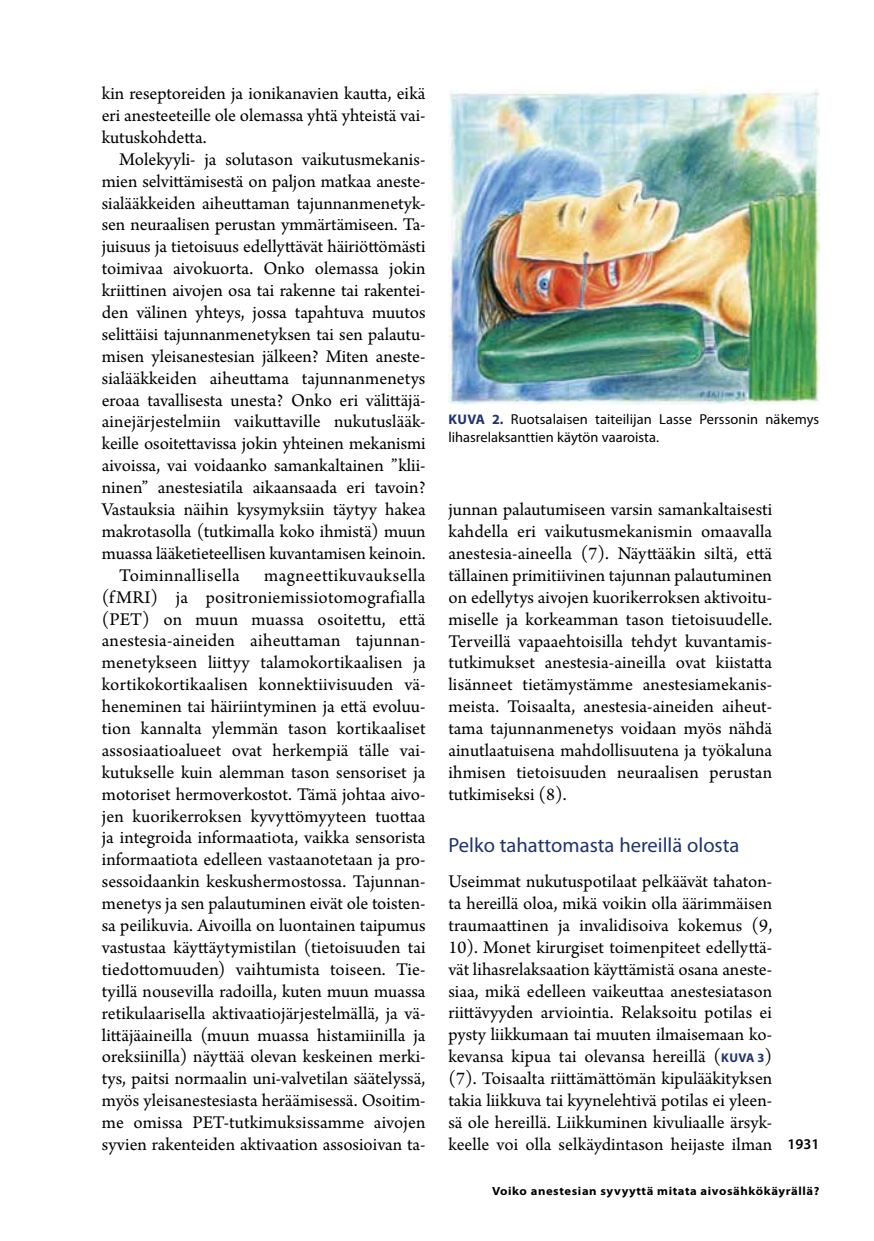
<style>
.page{position:relative;width:874px;height:1241px;background:#fff}
.page>*{position:absolute;margin:0;border:0;box-sizing:border-box;transform-origin:0 0}
.t1{font:20.65px "Myriad Pro";color:#203371}
.t2{font:18.9px/21.9px "Arno Pro";color:#000;text-align:justify}
.t3{font:18.9px "Arno Pro";letter-spacing:.025em;color:#000}
.t4{font:600 14.88px "Myriad Pro";color:#000}
.t5{font:14.35px/17.5px "Myriad Pro";letter-spacing:.005em;color:#000}
.t6{font:700 semi-expanded 11.9px "Myriad Pro";letter-spacing:.05em;color:#000}
.s1{font-weight:700;font-size:14px;color:#203371}
.s2{font-family:"Myriad Pro";font-weight:700;font-size:12.6px;color:#203371}
</style>
<div class="page">
<img style="left:448px;top:89px;width:371px;height:315px">
<p class="t2" style="left:102px;top:83px;width:325px">kin reseptoreiden ja ionikanavien kautta, eikä eri anesteeteille ole olemassa yhtä yhteistä vai&shy;kutuskohdetta.</p>
<p class="t2" style="left:119px;top:149px;width:306px">Molekyyli- ja solutason vaikutusmekanis-</p>
<p class="t2" style="left:102px;top:171px;width:324px">mien selvittämisestä on paljon matkaa aneste-</p>
<p class="t2" style="left:102px;top:193px;width:325px">sialääkkeiden aiheuttaman tajunnanmenetyk-</p>
<p class="t2" style="left:102px;top:215px;width:325px">sen neuraalisen perustan ymmärtämiseen. Ta-</p>
<p class="t2" style="left:102px;top:237px;width:325px">juisuus ja tietoisuus edellyttävät häiriöttömästi</p>
<p class="t2" style="left:102px;top:258px;width:325px">toimivaa aivokuorta. Onko olemassa jokin</p>
<p class="t2" style="left:102px;top:280px;width:325px">kriittinen aivojen osa tai rakenne tai rakentei-</p>
<p class="t2" style="left:102px;top:302px;width:325px">den välinen yhteys, jossa tapahtuva muutos</p>
<p class="t2" style="left:102px;top:324px;width:325px">selittäisi tajunnanmenetyksen tai sen palautu-</p>
<p class="t2" style="left:102px;top:346px;width:323px">misen yleisanestesian jälkeen? Miten aneste-</p>
<p class="t2" style="left:102px;top:368px;width:325px">sialääkkeiden aiheuttama tajunnanmenetys</p>
<p class="t2" style="left:102px;top:390px;width:324px">eroaa tavallisesta unesta? Onko eri välittäjä-</p>
<p class="t2" style="left:102px;top:412px;width:325px">ainejärjestelmiin vaikuttaville nukutuslääk-</p>
<p class="t2" style="left:102px;top:433px;width:325px">keille osoitettavissa jokin yhteinen mekanismi</p>
<p class="t2" style="left:102px;top:455px;width:325px">aivoissa, vai voidaanko samankaltainen ”klii-</p>
<p class="t2" style="left:102px;top:477px;width:325px">ninen” anestesiatila aikaansaada eri tavoin?</p>
<p class="t2" style="left:102px;top:499px;width:325px">Vastauksia näihin kysymyksiin täytyy hakea</p>
<p class="t2" style="left:102px;top:521px;width:325px">makrotasolla (tutkimalla koko ihmistä) muun</p>
<p class="t2" style="left:102px;top:543px;width:325px">muassa lääketieteellisen kuvantamisen keinoin.</p>
<p class="t3" style="left:119px;top:564px;width:122px">Toiminnallisella</p>
<p class="t2" style="left:102px;top:565px;width:325px;text-indent:162px">magneettikuvauksella (fMRI) ja positroniemissiotomografialla (PET) on muun muassa osoitettu, että anestesia-aineiden aiheuttaman tajunnan&shy;menetykseen liittyy talamokortikaalisen ja kortikokortikaalisen konnektiivisuuden vä&shy;heneminen tai häiriintyminen ja että evoluu&shy;tion kannalta ylemmän tason kortikaaliset assosiaatioalueet ovat herkempiä tälle vai&shy;kutukselle kuin alemman tason sensoriset ja motoriset hermoverkostot. Tämä johtaa aivo&shy;jen kuorikerroksen kyvyttömyyteen tuottaa ja integroida informaatiota, vaikka sensorista informaatiota edelleen vastaanotetaan ja pro&shy;sessoidaankin keskushermostossa. Tajunnan&shy;menetys ja sen palautuminen eivät ole toisten&shy;sa peilikuvia. Aivoilla on luontainen taipumus vastustaa käyttäytymistilan (tietoisuuden tai tiedottomuuden) vaihtumista toiseen. Tie&shy;tyillä nousevilla radoilla, kuten muun muassa retikulaarisella aktivaatiojärjestelmällä, ja vä&shy;littäjäaineilla (muun muassa histamiinilla ja oreksiinilla) näyttää olevan keskeinen merki&shy;tys, paitsi normaalin uni-valvetilan säätelyssä, myös yleisanestesiasta heräämisessä. Osoitim&shy;me omissa PET-tutkimuksissamme aivojen syvien rakenteiden aktivaation assosioivan ta-</p>
<p class="t5" style="left:448px;top:410px;width:372px"><span class="s1">KUVA 2.</span> Ruotsalaisen taiteilijan Lasse Perssonin näkemys lihasrelaksanttien käytön vaaroista.</p>
<p class="t2" style="left:448px;top:499px;width:325px">junnan palautumiseen varsin samankaltaisesti kahdella eri vaikutusmekanismin omaavalla anestesia-aineella (7). Näyttääkin siltä, että tällainen primitiivinen tajunnan palautuminen on edellytys aivojen kuorikerroksen aktivoitu&shy;miselle ja korkeamman tason tietoisuudelle.<br>Terveillä vapaaehtoisilla tehdyt kuvantamis&shy;tutkimukset anestesia-aineilla ovat kiistatta lisänneet tietämystämme anestesiamekanis&shy;meista. Toisaalta, anestesia-aineiden aiheut&shy;tama tajunnanmenetys voidaan myös nähdä ainutlaatuisena mahdollisuutena ja työkaluna ihmisen tietoisuuden neuraalisen perustan tutkimiseksi (8).</p>
<p class="t1" style="left:448px;top:832px;width:292px">Pelko tahattomasta hereillä olosta</p>
<p class="t2" style="left:448px;top:871px;width:325px">Useimmat nukutuspotilaat pelkäävät tahaton&shy;ta hereillä oloa, mikä voikin olla äärimmäisen traumaattinen ja invalidisoiva kokemus (9, 10). Monet kirurgiset toimenpiteet edellyttä&shy;vät lihasrelaksaation käyttämistä osana aneste&shy;siaa, mikä edelleen vaikeuttaa anestesiatason riittävyyden arviointia. Relaksoitu potilas ei pysty liikkumaan tai muuten ilmaisemaan ko&shy;kevansa kipua tai olevansa hereillä (<span class="s2">KUVA 3</span>) (7). Toisaalta riittämättömän kipulääkityksen takia liikkuva tai kyynelehtivä potilas ei yleen&shy;sä ole hereillä. Liikkuminen kivuliaalle ärsyk&shy;keelle voi olla selkäydintason heijaste ilman</p>
<p class="t6" style="left:491px;top:1182px;width:329px">Voiko anestesian syvyyttä mitata aivosähkökäyrällä?</p>
<p class="t4" style="left:787px;top:1134px;width:33px">1931</p>
</div>
